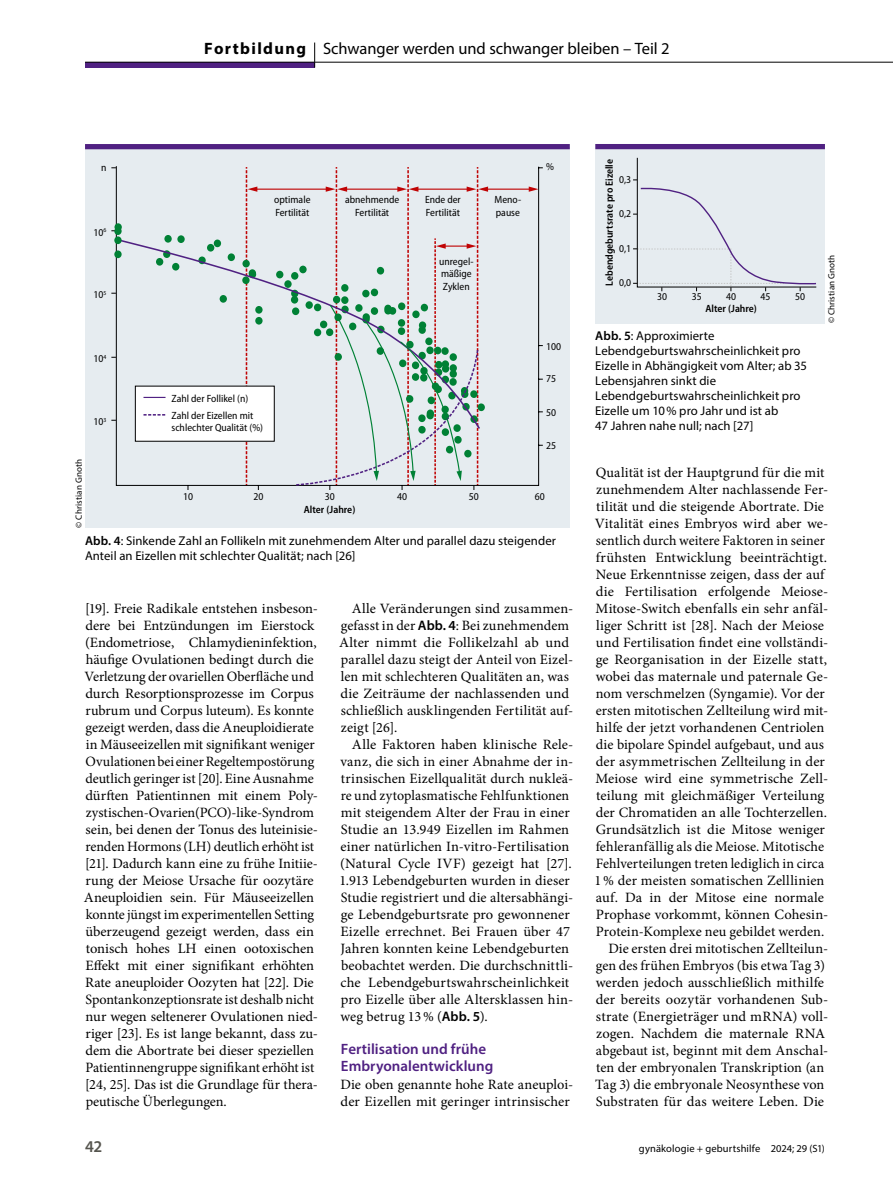
<style>
.page{position:relative;width:893px;height:1187px;background:#fff}
.page>*{position:absolute;margin:0;border:0;box-sizing:border-box;transform-origin:0 0}
.t1{font:16.5px "Myriad Pro";color:#000}
.t2{font:600 16.5px "Myriad Pro";color:#56554f}
.SectionHeading_1{font:600 15px/17px "Myriad Pro";color:#502182}
.Para_Indent{font:14.25px/17px "Minion Pro";color:#000}
.Para_x{font:14.25px/17px "Minion Pro";letter-spacing:.005em;color:#000}
.Image_Caption_x{font:12.75px/15px "Myriad Pro";letter-spacing:.005em;color:#000}
.t3{font:semi-condensed 10.5px/12.6px "Myriad Pro";color:#000}
.t4{font:600 semi-condensed 10.5px/12.5px "Myriad Pro";color:#000;text-align:center}
.t5{font:10.5px "Myriad Pro";letter-spacing:.015em;color:#000}
.Image_Source_x{font:9px "Myriad Pro";letter-spacing:.015em;color:#000}
.s1{font-weight:700}
.s2{font-weight:400}
.s3{font-weight:600}
.s4{font-family:"Myriad Pro";font-weight:600;font-size:13.8px}
</style>
<div class="page">
<div style="left:85px;top:147px;width:485px;height:380px;background:#e6ecf0"></div>
<svg style="left:111px;top:166px;width:432px;height:324px"></svg>
<svg style="left:177px;top:235px;width:8px;height:8px"></svg>
<svg style="left:164px;top:235px;width:8px;height:8px"></svg>
<div style="left:114px;top:227px;width:8px;height:8px;background:#008135;border-radius:50%"></div>
<div style="left:114px;top:223px;width:8px;height:8px;background:#008135;border-radius:50%"></div>
<svg style="left:115px;top:238px;width:180px;height:192px"></svg>
<hr style="left:486px;top:188px;width:44px;height:2px;background:#c00304">
<svg style="left:529px;top:186px;width:9px;height:6px"></svg>
<hr style="left:256px;top:188px;width:71px;height:2px;background:#c00304">
<svg style="left:246px;top:167px;width:11px;height:318px"></svg>
<div style="left:114px;top:236px;width:8px;height:8px;background:#008135;border-radius:50%"></div>
<svg style="left:295px;top:167px;width:193px;height:323px"></svg>
<div style="left:135px;top:386px;width:140px;height:55px;background:#fff"></div>
<svg style="left:143px;top:397px;width:23px;height:1px"></svg>
<svg style="left:143px;top:414px;width:23px;height:1px"></svg>
<div style="left:85px;top:144px;width:485px;height:5px;background:#502182"></div>
<div style="left:595px;top:144px;width:230px;height:179px;background:#e6ecf0"></div>
<svg style="left:633px;top:158px;width:183px;height:133px"></svg>
<div style="left:595px;top:144px;width:230px;height:5px;background:#502182"></div>
<div style="left:85px;top:62px;width:230px;height:5px;background:#502182"></div>
<hr style="left:85px;top:62px;width:230px;height:1px;background:#000">
<hr style="left:315px;top:62px;width:578px;height:1px;background:#000">
<svg style="left:314px;top:43px;width:1px;height:24px"></svg>
<p class="t3" style="left:101px;top:161px;width:7px">n</p>
<p class="t3" style="left:94px;top:226px;width:14px">10<sup>6</sup></p>
<p class="t3" style="left:94px;top:288px;width:14px">10<sup>5</sup></p>
<p class="t3" style="left:94px;top:352px;width:14px">10<sup>4</sup></p>
<p class="t3" style="left:94px;top:415px;width:14px">10<sup>3</sup></p>
<p class="t1" style="left:204px;top:38px;width:467px"><span class="s1">Fortbildung</span> Schwanger werden und schwanger bleiben – Teil 2</p>
<p class="t3" style="left:274px;top:193px;width:38px">optimale<br>Fertilität</p>
<p class="t3" style="left:345px;top:193px;width:56px;text-align:center">abnehmende<br>Fertilität</p>
<p class="t3" style="left:425px;top:193px;width:37px">Ende der<br>Fertilität</p>
<p class="t3" style="left:495px;top:193px;width:28px">Meno&shy;pause</p>
<p class="t3" style="left:439px;top:255px;width:36px">unregel&shy;mäßige<br>Zyklen</p>
<p class="t3" style="left:172px;top:390px;width:83px;line-height:16.8px">Zahl der Follikel (n)<br>Zahl der Eizellen mit</p>
<p class="t3" style="left:172px;top:422px;width:93px">schlechter Qualität (%)</p>
<p class="t3" style="left:546px;top:161px;width:9px">%</p>
<p class="t3" style="left:546px;top:340px;width:16px">100</p>
<p class="t3" style="left:546px;top:372px;width:11px">75</p>
<p class="t3" style="left:546px;top:406px;width:11px">50</p>
<p class="t3" style="left:546px;top:439px;width:11px">25</p>
<p class="t4" style="left:603px;top:286px;width:128px;rotate:-90deg">Lebendgeburtsrate pro Eizelle</p>
<p class="t3" style="left:619px;top:173px;width:14px">0,3</p>
<p class="t3" style="left:619px;top:207px;width:14px">0,2</p>
<p class="t3" style="left:619px;top:242px;width:14px">0,1</p>
<p class="t3" style="left:619px;top:276px;width:14px">0,0</p>
<p class="t3" style="left:760px;top:290px;width:11px">45</p>
<p class="t3" style="left:795px;top:290px;width:11px">50</p>
<p class="t3" style="left:657px;top:290px;width:11px">30</p>
<p class="t3" style="left:692px;top:290px;width:11px">35</p>
<p class="t4" style="left:705px;top:291px;width:53px;line-height:11.6px"><span class="s2">40<br></span>Alter (Jahre)</p>
<p class="Image_Caption_x" style="left:595px;top:328px;width:213px"><span class="s3">Abb. 5</span>: Approximierte<br>Lebendgeburtswahrscheinlichkeit pro<br>Eizelle in Abhängigkeit vom Alter; ab 35<br>Lebensjahren sinkt die<br>Lebendgeburtswahrscheinlichkeit pro<br>Eizelle um 10% pro Jahr und ist ab<br>47 Jahren nahe null; nach [27]</p>
<p class="Image_Source_x" style="left:826px;top:323px;width:70px;rotate:-90deg">© Christian Gnoth</p>
<p class="Image_Source_x" style="left:73px;top:527px;width:70px;rotate:-90deg">© Christian Gnoth</p>
<p class="t3" style="left:183px;top:490px;width:11px">10</p>
<p class="t3" style="left:253px;top:490px;width:11px">20</p>
<p class="t4" style="left:304px;top:490px;width:53px"><span class="s2">30<br></span>Alter (Jahre)</p>
<p class="t3" style="left:397px;top:490px;width:11px">40</p>
<p class="t3" style="left:469px;top:490px;width:11px">50</p>
<p class="t3" style="left:535px;top:490px;width:11px">60</p>
<p class="Image_Caption_x" style="left:85px;top:532px;width:472px"><span class="s3">Abb. 4</span>: Sinkende Zahl an Follikeln mit zunehmendem Alter und parallel dazu steigender<br>Anteil an Eizellen mit schlechter Qualität; nach [26]</p>
<p class="Para_Indent" style="left:84px;top:599px;width:236px">[19]. Freie Radikale entstehen insbeson&shy;dere bei Entzündungen im Eierstock (Endometriose, Chlamydieninfektion, häufige Ovulationen bedingt durch die Verletzung der ovariellen Oberfläche und durch Resorptionsprozesse im Corpus rubrum und Corpus luteum). Es konnte gezeigt werden, dass die Aneuploidierate in Mäuseeizellen mit signifikant weniger Ovulationen bei einer Regeltempostörung deutlich geringer ist [20]. Eine Ausnahme dürften Patientinnen mit einem Poly&shy;zystischen-Ovarien(PCO)-like-Syndrom sein, bei denen der Tonus des luteinisie&shy;renden Hormons (LH) deutlich erhöht ist [21]. Dadurch kann eine zu frühe Initiie&shy;rung der Meiose Ursache für oozytäre Aneuploidien sein. Für Mäuseeizellen konnte jüngst im experimentellen Setting überzeugend gezeigt werden, dass ein tonisch hohes LH einen ootoxischen Effekt mit einer signifikant erhöhten Rate aneuploider Oozyten hat [22]. Die Spontankonzeptionsrate ist deshalb nicht nur wegen seltenerer Ovulationen nied&shy;riger [23]. Es ist lange bekannt, dass zu&shy;dem die Abortrate bei dieser speziellen Patientinnengruppe signifikant erhöht ist [24, 25]. Das ist die Grundlage für thera&shy;peutische Überlegungen.</p>
<p class="Para_Indent" style="left:339px;top:599px;width:236px;text-indent:13px">Alle Veränderungen sind zusammen&shy;gefasst in der <span class="s4">Abb. 4</span>: Bei zunehmendem Alter nimmt die Follikelzahl ab und parallel dazu steigt der Anteil von Eizel&shy;len mit schlechteren Qualitäten an, was die Zeiträume der nachlassenden und schließlich ausklingenden Fertilität auf&shy;zeigt [26].</p>
<p class="Para_Indent" style="left:339px;top:735px;width:235px;text-indent:12px">Alle Faktoren haben klinische Rele&shy;vanz, die sich in einer Abnahme der in&shy;trinsischen Eizellqualität durch nukleä&shy;re und zytoplasmatische Fehlfunktionen mit steigendem Alter der Frau in einer Studie an 13.949 Eizellen im Rahmen einer natürlichen In-vitro-Fertilisation (Natural Cycle IVF) gezeigt hat [27].<br>1.913 Lebendgeburten wurden in dieser Studie registriert und die altersabhängi&shy;ge Lebendgeburtsrate pro gewonnener Eizelle errechnet. Bei Frauen über 47<br>Jahren konnten keine Lebendgeburten beobachtet werden. Die durchschnittli&shy;che Lebendgeburtswahrscheinlichkeit pro Eizelle über alle Altersklassen hin&shy;weg betrug 13% (<span class="s4">Abb. 5</span>).</p>
<p class="SectionHeading_1" style="left:341px;top:1039px;width:154px">Fertilisation und frühe<br>Embryonalentwicklung</p>
<p class="Para_x" style="left:340px;top:1076px;width:234px">Die oben genannte hohe Rate aneuploi&shy;der Eizellen mit geringer intrinsischer</p>
<p class="Para_x" style="left:594px;top:463px;width:235px">Qualität ist der Hauptgrund für die mit zunehmendem Alter nachlassende Fer&shy;tilität und die steigende Abortrate. Die Vitalität eines Embryos wird aber we&shy;sentlich durch weitere Faktoren in seiner frühsten Entwicklung beeinträchtigt.<br>Neue Erkenntnisse zeigen, dass der auf die Fertilisation erfolgende Meiose-Mitose-Switch ebenfalls ein sehr anfäl&shy;liger Schritt ist [28]. Nach der Meiose und Fertilisation findet eine vollständi&shy;ge Reorganisation in der Eizelle statt, wobei das maternale und paternale Ge&shy;nom verschmelzen (Syngamie). Vor der ersten mitotischen Zellteilung wird mit&shy;hilfe der jetzt vorhandenen Centriolen die bipolare Spindel aufgebaut, und aus der asymmetrischen Zellteilung in der Meiose wird eine symmetrische Zell&shy;teilung mit gleichmäßiger Verteilung der Chromatiden an alle Tochterzellen.<br>Grundsätzlich ist die Mitose weniger fehleranfällig als die Meiose. Mitotische Fehlverteilungen treten lediglich in circa 1% der meisten somatischen Zelllinien auf. Da in der Mitose eine normale Prophase vorkommt, können Cohesin-Protein-Komplexe neu gebildet werden.</p>
<p class="Para_Indent" style="left:595px;top:940px;width:235px;text-indent:13px">Die ersten drei mitotischen Zellteilun&shy;gen des frühen Embryos (bis etwa Tag 3) werden jedoch ausschließlich mithilfe der bereits oozytär vorhandenen Sub&shy;strate (Energieträger und mRNA) voll&shy;zogen. Nachdem die maternale RNA abgebaut ist, beginnt mit dem Anschal&shy;ten der embryonalen Transkription (an Tag 3) die embryonale Neosynthese von Substraten für das weitere Leben. Die</p>
<p class="t2" style="left:85px;top:1135px;width:19px">42</p>
<p class="t5" style="left:639px;top:1141px;width:187px">gynäkologie + geburtshilfe 2024; 29 (S1)</p>
</div>
